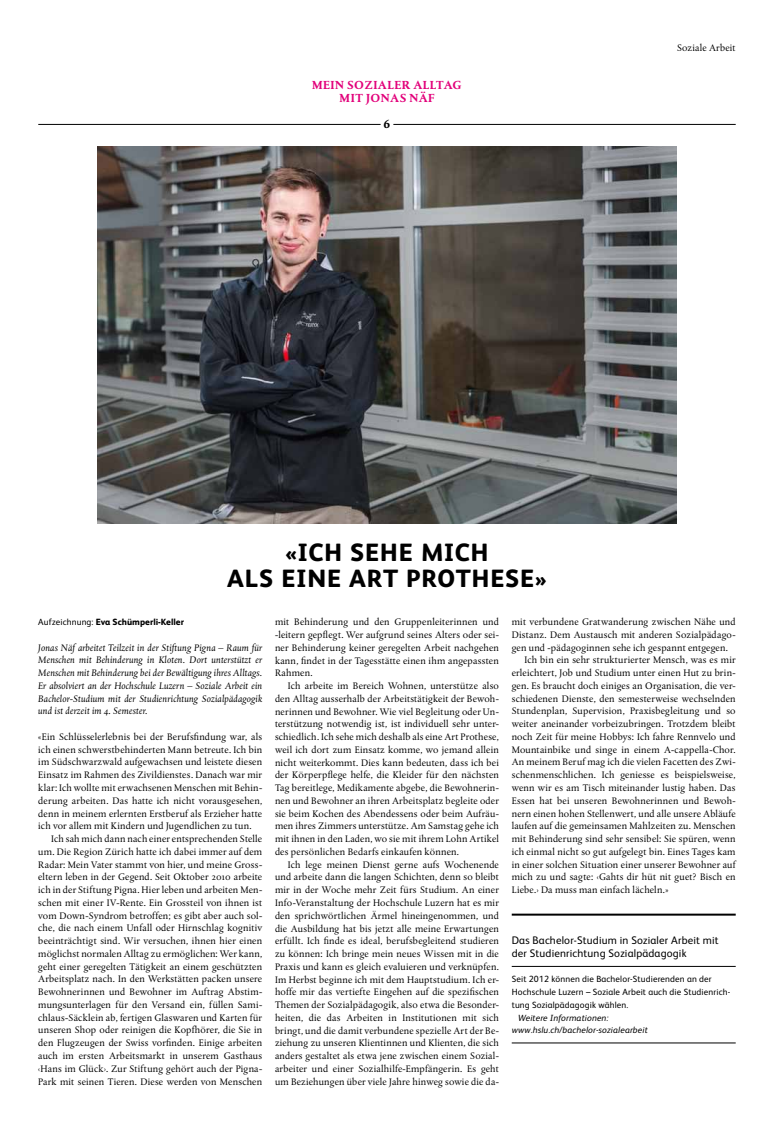
<style>
.page{position:relative;width:774px;height:1134px;background:#fff}
.page>*{position:absolute;margin:0;border:0;box-sizing:border-box;transform-origin:0 0}
.t1{font:800 25px/25.5px "FS Albert";letter-spacing:.035em;color:#000;text-align:center}
.t2{font:700 12px/12.8px "Albertina MT Std";letter-spacing:.03em;color:#e2007a}
.t3{font:700 12px "Albertina MT Std";color:#000}
.t4{font:11px/12.8px "FS Albert";letter-spacing:.015em;color:#000}
.t5{font:10px/12.8px "Albertina MT Std";letter-spacing:.015em;color:#000;text-align:justify}
.t6{font:italic 10px/12.8px "Albertina MT Std";letter-spacing:.015em;color:#000;text-align:justify}
.t7{font:9px/12.8px "FS Albert";letter-spacing:.015em;color:#000}
.t8{font:italic 9px/12.8px "FS Albert";letter-spacing:.015em;color:#000}
.t9{font:800 9px "FS Albert";color:#000}
.s1{font-weight:400}
</style>
<div class="page">
<hr style="left:38px;top:124px;width:343px;height:1px;background:#000">
<hr style="left:393px;top:124px;width:343px;height:1px;background:#000">
<hr style="left:512px;top:914px;width:224px;height:2px;background:#000">
<hr style="left:512px;top:966px;width:224px;height:1px;background:#000">
<hr style="left:512px;top:1043px;width:224px;height:1px;background:#000">
<img style="left:97px;top:147px;width:579px;height:376px">
<p class="t2" style="left:339px;top:79px;width:124px;text-indent:-27px">MEIN SOZIALER ALLTAG<br>MIT JONAS NÄF</p>
<p class="t3" style="left:384px;top:116px;width:8px">6</p>
<p class="t5" style="left:677px;top:41px;width:60px">Soziale Arbeit</p>
<h1 class="t1" style="left:227px;top:539px;width:321px">«ICH SEHE MICH<br>ALS EINE ART PROTHESE»</h1>
<p class="t9" style="left:38px;top:615px;width:147px"><span class="s1">Aufzeichnung:</span> EVA SCHÜMPERLI-KELLER</p>
<p class="t6" style="left:38px;top:641px;width:225px">Jonas Näf arbeitet Teilzeit in der Stiftung Pigna – Raum für Menschen mit Behinderung in Kloten. Dort unterstützt er Menschen mit Behinderung bei der Bewältigung ihres Alltags.<br>Er absolviert an der Hochschule Luzern – Soziale Arbeit ein Bachelor-Studium mit der Studienrichtung Sozialpädagogik und ist derzeit im 4. Semester.</p>
<p class="t5" style="left:38px;top:730px;width:225px">«Ein Schlüsselerlebnis bei der Berufsfindung war, als ich einen schwerstbehinderten Mann betreute. Ich bin im Südschwarzwald aufgewachsen und leistete diesen Einsatz im Rahmen des Zivildienstes. Danach war mir klar: Ich wollte mit erwachsenen Menschen mit Behin&shy;derung arbeiten. Das hatte ich nicht vorausgesehen, denn in meinem erlernten Erstberuf als Erzieher hatte ich vor allem mit Kindern und Jugendlichen zu tun.</p>
<p class="t5" style="left:38px;top:832px;width:225px;text-indent:13px">Ich sah mich dann nach einer entsprechenden Stelle um. Die Region Zürich hatte ich dabei immer auf dem Radar: Mein Vater stammt von hier, und meine Gross&shy;eltern leben in der Gegend. Seit Oktober 2010 arbeite ich in der Stiftung Pigna. Hier leben und arbeiten Men&shy;schen mit einer IV-Rente. Ein Grossteil von ihnen ist vom Down-Syndrom betroffen; es gibt aber auch sol&shy;che, die nach einem Unfall oder Hirnschlag kognitiv beeinträchtigt sind. Wir versuchen, ihnen hier einen möglichst normalen Alltag zu ermöglichen: Wer kann, geht einer geregelten Tätigkeit an einem geschützten Arbeitsplatz nach. In den Werkstätten packen unsere Bewohnerinnen und Bewohner im Auftrag Abstim&shy;mungsunterlagen für den Versand ein, füllen Sami&shy;chlaus-Säcklein ab, fertigen Glaswaren und Karten für unseren Shop oder reinigen die Kopfhörer, die Sie in den Flugzeugen der Swiss vorfinden. Einige arbeiten auch im ersten Arbeitsmarkt in unserem Gasthaus ‹Hans im Glück›. Zur Stiftung gehört auch der Pigna-Park mit seinen Tieren. Diese werden von Menschen</p>
<p class="t5" style="left:275px;top:616px;width:225px">mit Behinderung und den Gruppenleiterinnen und -leitern gepflegt. Wer aufgrund seines Alters oder sei&shy;ner Behinderung keiner geregelten Arbeit nachgehen kann, findet in der Tagesstätte einen ihm angepassten Rahmen.</p>
<p class="t5" style="left:275px;top:679px;width:225px;text-indent:13px">Ich arbeite im Bereich Wohnen, unterstütze also den Alltag ausserhalb der Arbeitstätigkeit der Bewoh&shy;nerinnen und Bewohner. Wie viel Begleitung oder Un&shy;terstützung notwendig ist, ist individuell sehr unter&shy;schiedlich. Ich sehe mich deshalb als eine Art Prothese, weil ich dort zum Einsatz komme, wo jemand allein nicht weiterkommt. Dies kann bedeuten, dass ich bei der Körperpflege helfe, die Kleider für den nächsten Tag bereitlege, Medikamente abgebe, die Bewohnerin&shy;nen und Bewohner an ihren Arbeitsplatz begleite oder sie beim Kochen des Abendessens oder beim Aufräu&shy;men ihres Zimmers unterstütze. Am Samstag gehe ich mit ihnen in den Laden, wo sie mit ihrem Lohn Artikel des persönlichen Bedarfs einkaufen können.</p>
<p class="t5" style="left:275px;top:858px;width:225px;text-indent:13px">Ich lege meinen Dienst gerne aufs Wochenende und arbeite dann die langen Schichten, denn so bleibt mir in der Woche mehr Zeit fürs Studium. An einer Info-Veranstaltung der Hochschule Luzern hat es mir den sprichwörtlichen Ärmel hineingenommen, und die Ausbildung hat bis jetzt alle meine Erwartungen erfüllt. Ich finde es ideal, berufsbegleitend studieren zu können: Ich bringe mein neues Wissen mit in die Praxis und kann es gleich evaluieren und verknüpfen.<br>Im Herbst beginne ich mit dem Hauptstudium. Ich er&shy;hoffe mir das vertiefte Eingehen auf die spezifischen Themen der Sozialpädagogik, also etwa die Besonder&shy;heiten, die das Arbeiten in Institutionen mit sich bringt, und die damit verbundene spezielle Art der Be&shy;ziehung zu unseren Klientinnen und Klienten, die sich anders gestaltet als etwa jene zwischen einem Sozial&shy;arbeiter und einer Sozialhilfe-Empfängerin. Es geht um Beziehungen über viele Jahre hinweg sowie die da-</p>
<p class="t5" style="left:512px;top:615px;width:225px">mit verbundene Gratwanderung zwischen Nähe und</p>
<p class="t5" style="left:512px;top:628px;width:225px">Distanz. Dem Austausch mit anderen Sozialpädago-</p>
<p class="t5" style="left:512px;top:641px;width:218px">gen und -pädagoginnen sehe ich gespannt entgegen.</p>
<p class="t5" style="left:524px;top:654px;width:213px">Ich bin ein sehr strukturierter Mensch, was es mir</p>
<p class="t5" style="left:512px;top:667px;width:225px">erleichtert, Job und Studium unter einen Hut zu brin-</p>
<p class="t5" style="left:512px;top:679px;width:225px">gen. Es braucht doch einiges an Organisation, die ver-</p>
<p class="t5" style="left:512px;top:692px;width:225px">schiedenen Dienste, den semesterweise wechselnden</p>
<p class="t5" style="left:512px;top:705px;width:225px">Stundenplan, Supervision, Praxisbegleitung und so</p>
<p class="t5" style="left:512px;top:718px;width:225px">weiter aneinander vorbeizubringen. Trotzdem bleibt</p>
<p class="t5" style="left:512px;top:730px;width:225px">noch Zeit für meine Hobbys: Ich fahre Rennvelo und</p>
<p class="t5" style="left:512px;top:743px;width:225px">Mountainbike und singe in einem A-cappella-Chor.</p>
<p class="t5" style="left:512px;top:756px;width:225px">An meinem Beruf mag ich die vielen Facetten des Zwi-</p>
<p class="t5" style="left:512px;top:769px;width:225px">schenmenschlichen. Ich geniesse es beispielsweise,</p>
<p class="t5" style="left:512px;top:781px;width:225px">wenn wir es am Tisch miteinander lustig haben. Das</p>
<p class="t5" style="left:512px;top:794px;width:225px">Essen hat bei unseren Bewohnerinnen und Bewoh-</p>
<p class="t5" style="left:512px;top:807px;width:225px">nern einen hohen Stellenwert, und alle unsere Abläufe</p>
<p class="t5" style="left:512px;top:820px;width:225px">laufen auf die gemeinsamen Mahlzeiten zu. Menschen</p>
<p class="t5" style="left:512px;top:832px;width:225px">mit Behinderung sind sehr sensibel: Sie spüren, wenn</p>
<p class="t5" style="left:512px;top:845px;width:225px">ich einmal nicht so gut aufgelegt bin. Eines Tages kam</p>
<p class="t5" style="left:512px;top:858px;width:225px">in einer solchen Situation einer unserer Bewohner auf</p>
<p class="t5" style="left:512px;top:871px;width:225px">mich zu und sagte: ‹Gahts dir hüt nit guet? Bisch en</p>
<p class="t5" style="left:512px;top:883px;width:158px">Liebe.› Da muss man einfach lächeln.»</p>
<p class="t4" style="left:512px;top:933px;width:209px">Das Bachelor-Studium in Sozialer Arbeit mit der Studienrichtung Sozialpädagogik</p>
<p class="t7" style="left:512px;top:972px;width:220px">Seit 2012 können die Bachelor-Studierenden an der<br>Hochschule Luzern – Soziale Arbeit auch die Studienrich&shy;tung Sozialpädagogik wählen.</p>
<p class="t8" style="left:512px;top:1010px;width:138px;text-indent:6px">Weitere Informationen: www.hslu.ch/bachelor-sozialearbeit</p>
</div>
